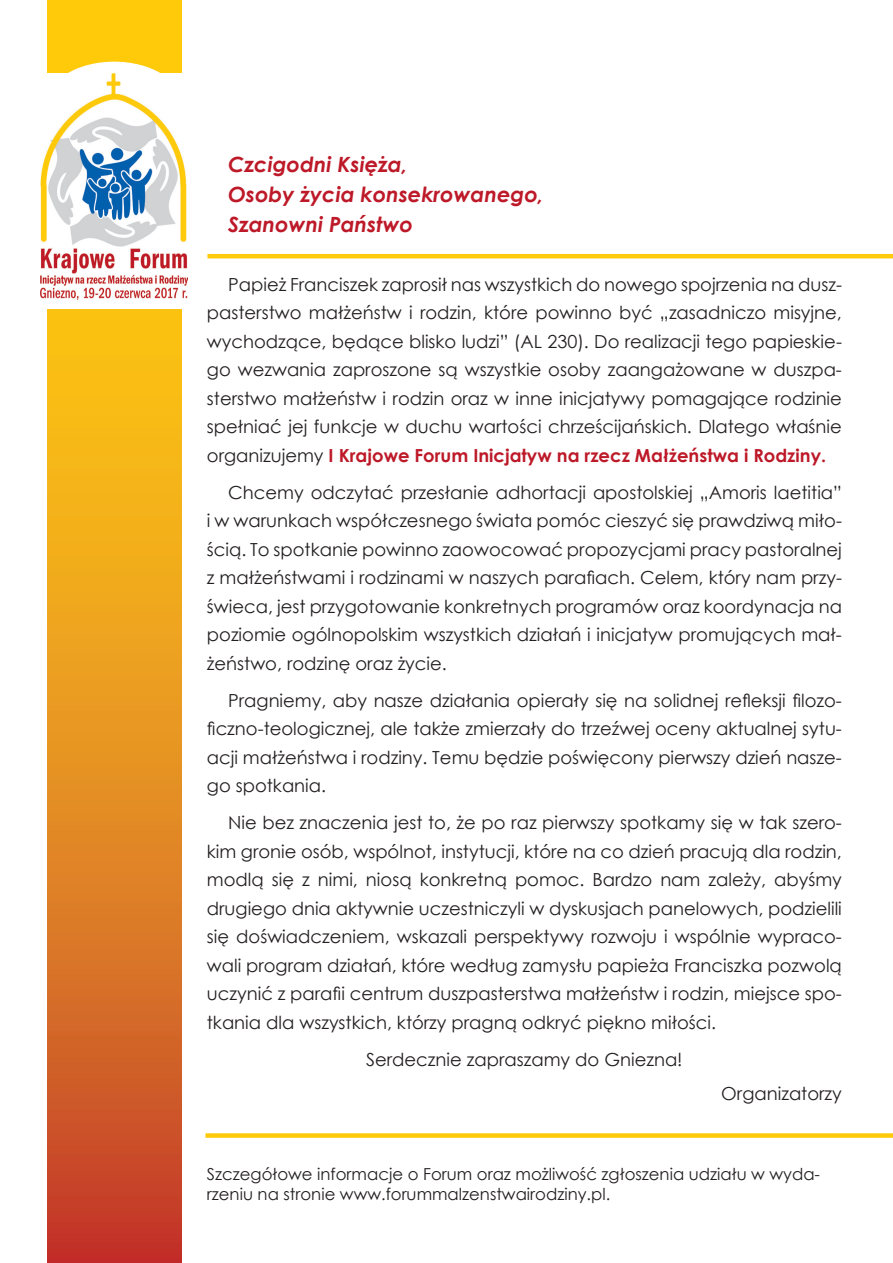
<style>
.page{position:relative;width:893px;height:1263px;background:#fff}
.page>*{position:absolute;margin:0;border:0;box-sizing:border-box;transform-origin:0 0}
.t1{font:italic 700 21px/30px "Century Gothic";color:#bd1928}
.t2{font:18px/28.5px "Century Gothic";color:#231f20;text-align:justify}
.t3{font:16.5px/19.8px "Century Gothic";color:#231f20}
.s1{font-weight:700;color:#bd1928}
</style>
<div class="page">
<svg style="left:48px;top:0;width:134px;height:1263px;background:#e48d1f"></svg>
<div style="left:47px;top:62px;width:134px;height:84px;background:#fff;border-radius:50%"></div>
<div style="left:43px;top:95px;width:141px;height:214px;background:#fff"></div>
<img style="left:40px;top:74px;width:147px;height:226px">
<hr style="left:207px;top:254px;width:686px;height:4px;background:#feca0a">
<div style="left:205px;top:1133px;width:688px;height:5px;background:#feca0a"></div>
<p class="t1" style="left:228px;top:148px;width:317px">Czcigodni Księża,<br>Osoby życia konsekrowanego,<br>Szanowni Państwo</p>
<p class="t2" style="left:207px;top:270px;width:636px;text-indent:21px">Papież Franciszek zaprosił nas wszystkich do nowego spojrzenia na dusz&shy;pasterstwo małżeństw i rodzin, które powinno być „zasadniczo misyjne, wychodzące, będące blisko ludzi” (AL 230). Do realizacji tego papieskie&shy;go wezwania zaproszone są wszystkie osoby zaangażowane w duszpa&shy;sterstwo małżeństw i rodzin oraz w inne inicjatywy pomagające rodzinie spełniać jej funkcje w duchu wartości chrześcijańskich. Dlatego właśnie organizujemy <span class="s1">I Krajowe Forum Inicjatyw na rzecz Małżeństwa i Rodziny.</span></p>
<p class="t2" style="left:207px;top:478px;width:636px;text-indent:21px">Chcemy odczytać przesłanie adhortacji apostolskiej „Amoris laetitia” i w warunkach współczesnego świata pomóc cieszyć się prawdziwą miło&shy;ścią. To spotkanie powinno zaowocować propozycjami pracy pastoralnej z małżeństwami i rodzinami w naszych parafiach. Celem, który nam przy&shy;świeca, jest przygotowanie konkretnych programów oraz koordynacja na poziomie ogólnopolskim wszystkich działań i inicjatyw promujących mał&shy;żeństwo, rodzinę oraz życie.</p>
<p class="t2" style="left:207px;top:686px;width:636px;text-indent:21px">Pragniemy, aby nasze działania opierały się na solidnej refleksji filozo&shy;ficzno-teologicznej, ale także zmierzały do trzeźwej oceny aktualnej sytu&shy;acji małżeństwa i rodziny. Temu będzie poświęcony pierwszy dzień nasze&shy;go spotkania.</p>
<p class="t2" style="left:207px;top:808px;width:636px;text-indent:21px">Nie bez znaczenia jest to, że po raz pierwszy spotkamy się w tak szero&shy;kim gronie osób, wspólnot, instytucji, które na co dzień pracują dla rodzin, modlą się z nimi, niosą konkretną pomoc. Bardzo nam zależy, abyśmy drugiego dnia aktywnie uczestniczyli w dyskusjach panelowych, podzielili się doświadczeniem, wskazali perspektywy rozwoju i wspólnie wypraco&shy;wali program działań, które według zamysłu papieża Franciszka pozwolą uczynić z parafii centrum duszpasterstwa małżeństw i rodzin, miejsce spo&shy;tkania dla wszystkich, którzy pragną odkryć piękno miłości.</p>
<p class="t2" style="left:366px;top:1044px;width:318px">Serdecznie zapraszamy do Gniezna!</p>
<p class="t2" style="left:721px;top:1078px;width:122px">Organizatorzy</p>
<p class="t3" style="left:207px;top:1164px;width:615px">Szczegółowe informacje o Forum oraz możliwość zgłoszenia udziału w wyda&shy;rzeniu na stronie www.forummalzenstwairodziny.pl.</p>
</div>
